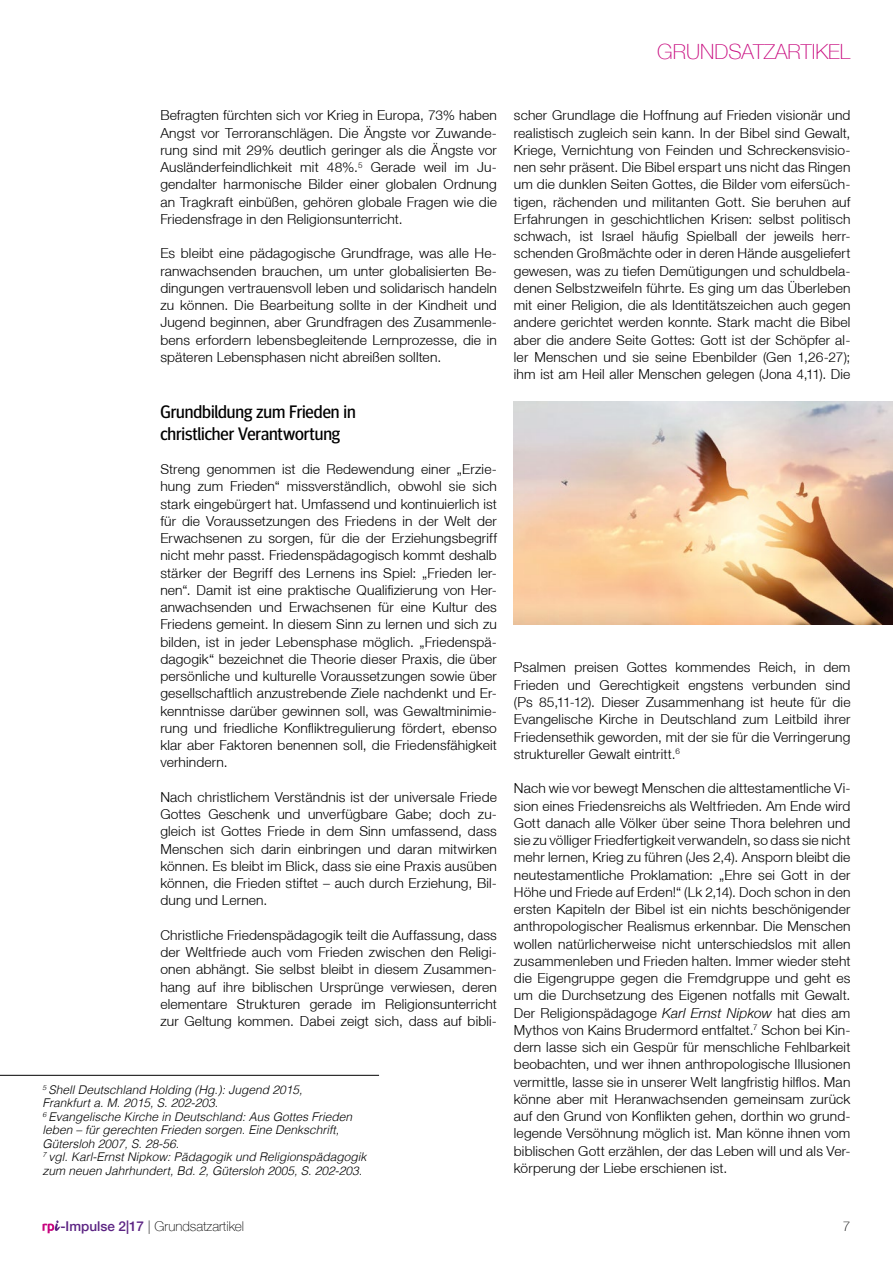
<style>
.page{position:relative;width:893px;height:1263px;background:#fff}
.page>*{position:absolute;margin:0;border:0;box-sizing:border-box;transform-origin:0 0}
.t1{font:100 21px "Helvetica Neue LT";color:#c80b7f}
.t2{font:18px/21.6px "Meta Headline OT";letter-spacing:-.005em;color:#000}
.t3{font:300 13.8px/17.2px "Helvetica Neue LT";letter-spacing:.01em;color:#000;text-align:justify}
.t4{font:100 13.5px "Helvetica Neue LT";color:#000}
.t5{font:italic 300 12px/13.5px "Helvetica LT";color:#000}
.s1{font-style:italic}
.s2{font-weight:500;color:#5c2483}
</style>
<div class="page">
<svg style="left:43px;top:1220px;width:17px;height:13px"></svg>
<hr style="left:0;top:1075px;width:379px;height:1px;background:#000">
<img style="left:514px;top:402px;width:379px;height:222px">
<h1 class="t1" style="left:657px;top:40px;width:195px">GRUNDSATZARTIKEL</h1>
<p class="t3" style="left:160px;top:107px;width:338px">Befragten fürchten sich vor Krieg in Europa, 73% haben Angst vor Terroranschlägen. Die Ängste vor Zuwande&shy;rung sind mit 29% deutlich geringer als die Ängste vor Ausländerfeindlichkeit mit 48%.<sup>5</sup> Gerade weil im Ju&shy;gendalter harmonische Bilder einer globalen Ordnung an Tragkraft einbüßen, gehören globale Fragen wie die Friedensfrage in den Religionsunterricht.</p>
<p class="t3" style="left:160px;top:245px;width:338px">Es bleibt eine pädagogische Grundfrage, was alle He&shy;ranwachsenden brauchen, um unter globalisierten Be&shy;dingungen vertrauensvoll leben und solidarisch handeln zu können. Die Bearbeitung sollte in der Kindheit und Jugend beginnen, aber Grundfragen des Zusammenle&shy;bens erfordern lebensbegleitende Lernprozesse, die in späteren Lebensphasen nicht abreißen sollten.</p>
<h2 class="t2" style="left:160px;top:401px;width:197px">Grundbildung zum Frieden in christlicher Verantwortung</h2>
<p class="t3" style="left:160px;top:460px;width:338px">Streng genommen ist die Redewendung einer „Erzie&shy;hung zum Frieden“ missverständlich, obwohl sie sich stark eingebürgert hat. Umfassend und kontinuierlich ist für die Voraussetzungen des Friedens in der Welt der Erwachsenen zu sorgen, für die der Erziehungsbegriff nicht mehr passt. Friedenspädagogisch kommt deshalb stärker der Begriff des Lernens ins Spiel: „Frieden ler&shy;nen“. Damit ist eine praktische Qualifizierung von Her&shy;anwachsenden und Erwachsenen für eine Kultur des Friedens gemeint. In diesem Sinn zu lernen und sich zu bilden, ist in jeder Lebensphase möglich. „Friedenspä&shy;dagogik“ bezeichnet die Theorie dieser Praxis, die über persönliche und kulturelle Voraussetzungen sowie über gesellschaftlich anzustrebende Ziele nachdenkt und Er&shy;kenntnisse darüber gewinnen soll, was Gewaltminimie&shy;rung und friedliche Konfliktregulierung fördert, ebenso klar aber Faktoren benennen soll, die Friedensfähigkeit verhindern.</p>
<p class="t3" style="left:160px;top:788px;width:338px">Nach christlichem Verständnis ist der universale Friede Gottes Geschenk und unverfügbare Gabe; doch zu&shy;gleich ist Gottes Friede in dem Sinn umfassend, dass Menschen sich darin einbringen und daran mitwirken können. Es bleibt im Blick, dass sie eine Praxis ausüben können, die Frieden stiftet – auch durch Erziehung, Bil&shy;dung und Lernen.</p>
<p class="t3" style="left:160px;top:926px;width:338px">Christliche Friedenspädagogik teilt die Auffassung, dass der Weltfriede auch vom Frieden zwischen den Religi&shy;onen abhängt. Sie selbst bleibt in diesem Zusammen&shy;hang auf ihre biblischen Ursprünge verwiesen, deren elementare Strukturen gerade im Religionsunterricht zur Geltung kommen. Dabei zeigt sich, dass auf bibli-</p>
<p class="t5" style="left:43px;top:1083px;width:326px"><sup>5</sup> Shell Deutschland Holding (Hg.): Jugend 2015,<br>Frankfurt a. M. 2015, S. 202-203.<br><sup>6</sup> Evangelische Kirche in Deutschland: Aus Gottes Frieden leben – für gerechten Frieden sorgen. Eine Denkschrift, Gütersloh 2007, S. 28-56.<br><sup>7</sup> vgl. Karl-Ernst Nipkow: Pädagogik und Religionspädagogik zum neuen Jahrhundert, Bd. 2, Gütersloh 2005, S. 202-203.</p>
<p class="t3" style="left:514px;top:107px;width:338px">scher Grundlage die Hoffnung auf Frieden visionär und realistisch zugleich sein kann. In der Bibel sind Gewalt, Kriege, Vernichtung von Feinden und Schreckensvisio&shy;nen sehr präsent. Die Bibel erspart uns nicht das Ringen um die dunklen Seiten Gottes, die Bilder vom eifersüch&shy;tigen, rächenden und militanten Gott. Sie beruhen auf Erfahrungen in geschichtlichen Krisen: selbst politisch schwach, ist Israel häufig Spielball der jeweils herr&shy;schenden Großmächte oder in deren Hände ausgeliefert gewesen, was zu tiefen Demütigungen und schuldbela&shy;denen Selbstzweifeln führte. Es ging um das Überleben mit einer Religion, die als Identitätszeichen auch gegen andere gerichtet werden konnte. Stark macht die Bibel aber die andere Seite Gottes: Gott ist der Schöpfer al&shy;ler Menschen und sie seine Ebenbilder (Gen 1,26-27); ihm ist am Heil aller Menschen gelegen (Jona 4,11). Die</p>
<p class="t3" style="left:514px;top:659px;width:338px">Psalmen preisen Gottes kommendes Reich, in dem Frieden und Gerechtigkeit engstens verbunden sind (Ps 85,11-12). Dieser Zusammenhang ist heute für die Evangelische Kirche in Deutschland zum Leitbild ihrer Friedensethik geworden, mit der sie für die Verringerung struktureller Gewalt eintritt.<sup>6</sup></p>
<p class="t3" style="left:514px;top:779px;width:338px">Nach wie vor bewegt Menschen die alttestamentliche Vi&shy;sion eines Friedensreichs als Weltfrieden. Am Ende wird Gott danach alle Völker über seine Thora belehren und sie zu völliger Friedfertigkeit verwandeln, so dass sie nicht mehr lernen, Krieg zu führen (Jes 2,4). Ansporn bleibt die neutestamentliche Proklamation: „Ehre sei Gott in der Höhe und Friede auf Erden!“ (Lk 2,14). Doch schon in den ersten Kapiteln der Bibel ist ein nichts beschönigender anthropologischer Realismus erkennbar. Die Menschen wollen natürlicherweise nicht unterschiedslos mit allen zusammenleben und Frieden halten. Immer wieder steht die Eigengruppe gegen die Fremdgruppe und geht es um die Durchsetzung des Eigenen notfalls mit Gewalt.<br>Der Religionspädagoge <span class="s1">Karl Ernst Nipkow</span> hat dies am Mythos von Kains Brudermord entfaltet.<sup>7</sup> Schon bei Kin&shy;dern lasse sich ein Gespür für menschliche Fehlbarkeit beobachten, und wer ihnen anthropologische Illusionen vermittle, lasse sie in unserer Welt langfristig hilflos. Man könne aber mit Heranwachsenden gemeinsam zurück auf den Grund von Konflikten gehen, dorthin wo grund&shy;legende Versöhnung möglich ist. Man könne ihnen vom biblischen Gott erzählen, der das Leben will und als Ver&shy;körperung der Liebe erschienen ist.</p>
<p class="t4" style="left:60px;top:1218px;width:185px"><span class="s2">-Impulse 2|17</span> | Grundsatzartikel</p>
<p class="t4" style="left:843px;top:1218px;width:9px">7</p>
</div>
